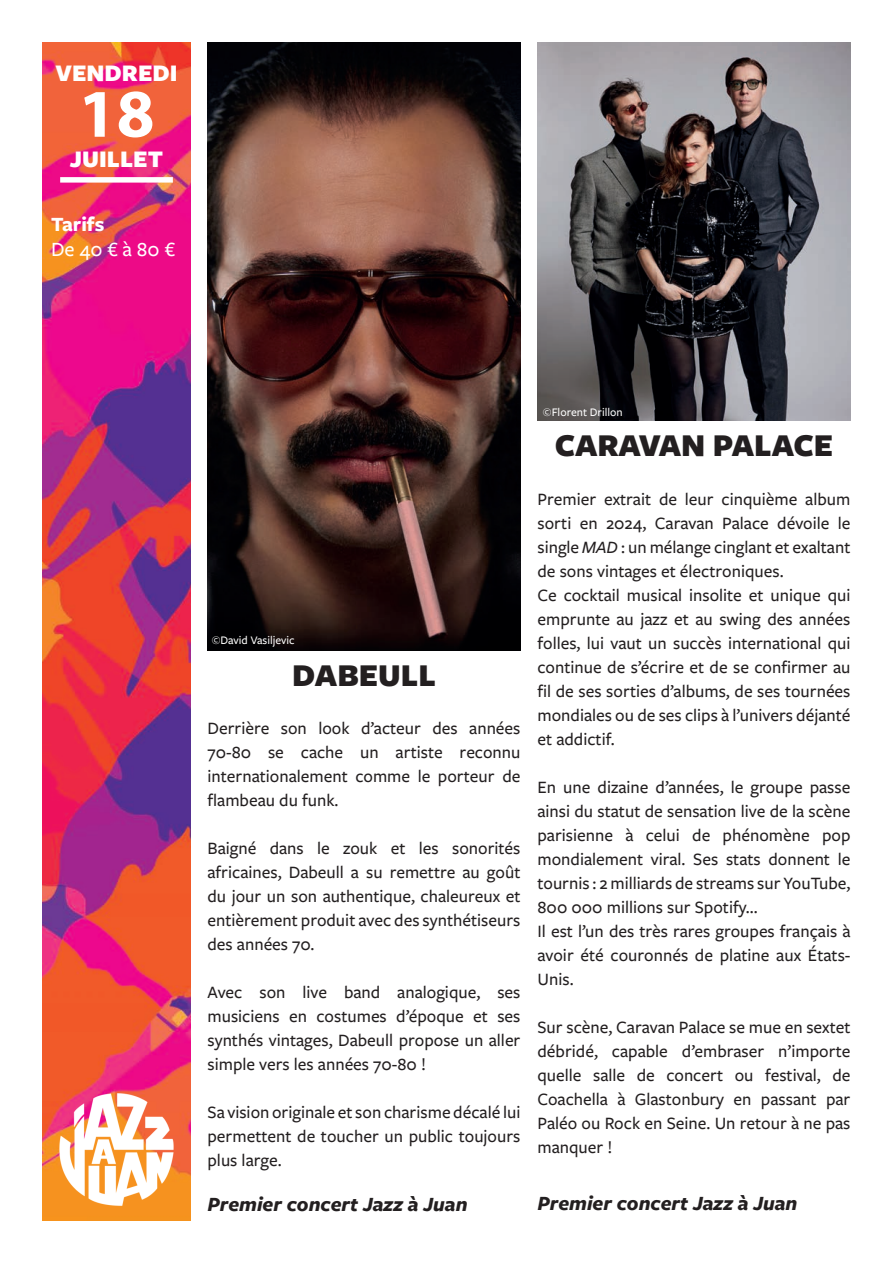
<style>
.page{position:relative;width:893px;height:1263px;background:#fff}
.page>*{position:absolute;margin:0;border:0;box-sizing:border-box;transform-origin:0 0}
.t1{font:700 68.55px "Myriad Hebrew";color:#fff}
.t2{font:900 33px "Freight Sans Pro";color:#231f20}
.t3{font:900 24.75px "Freight Sans Pro";color:#fff}
.t4{font:italic 700 21px "Freight Sans Pro";color:#231f20}
.t5{font:500 21px "Freight Sans Pro";color:#fff}
.t6{font:700 21px "Freight Sans Pro";color:#fff}
.t7{font:500 18px/24px "Freight Sans Pro";color:#231f20;text-align:justify}
.t8{font:500 12px "Freight Sans Pro";color:#fff}
.s1{font-style:italic}
</style>
<div class="page">
<img style="left:43px;top:43px;width:147px;height:1034px">
<div style="left:60px;top:177px;width:113px;height:6px;background:#fff"></div>
<img style="left:207px;top:43px;width:313px;height:607px">
<img style="left:537px;top:43px;width:313px;height:377px">
<img style="left:43px;top:1077px;width:147px;height:143px">
<h3 class="t3" style="left:55px;top:55px;width:124px">VENDREDI</h3>
<h1 class="t1" style="left:78px;top:75px;width:78px">18</h1>
<h3 class="t3" style="left:70px;top:142px;width:95px">JUILLET</h3>
<p class="t6" style="left:51px;top:209px;width:55px">Tarifs</p>
<p class="t5" style="left:51px;top:235px;width:125px">De 40 € à 80 €</p>
<p class="t8" style="left:212px;top:632px;width:85px">©David Vasiljevic</p>
<h2 class="t2" style="left:292px;top:652px;width:145px">DABEULL</h2>
<p class="t7" style="left:207px;top:715px;width:314px">Derrière son look d’acteur des années 70-80 se cache un artiste reconnu internationalement comme le porteur de flambeau du funk.</p>
<p class="t7" style="left:207px;top:835px;width:314px">Baigné dans le zouk et les sonorités africaines, Dabeull a su remettre au goût du jour un son authentique, chaleureux et entièrement produit avec des synthétiseurs des années 70.</p>
<p class="t7" style="left:207px;top:979px;width:314px">Avec son live band analogique, ses musiciens en costumes d’époque et ses synthés vintages, Dabeull propose un aller simple vers les années 70-80 !</p>
<p class="t7" style="left:207px;top:1099px;width:314px">Sa vision originale et son charisme décalé lui permettent de toucher un public toujours plus large.</p>
<p class="t4" style="left:207px;top:1190px;width:261px">Premier concert Jazz à Juan</p>
<p class="t8" style="left:543px;top:404px;width:81px">©Florent Drillon</p>
<h2 class="t2" style="left:555px;top:422px;width:280px">CARAVAN PALACE</h2>
<p class="t7" style="left:537px;top:487px;width:314px;text-align:left">Premier extrait de leur cinquième album sorti en 2024, Caravan Palace dévoile le single <span class="s1">MAD</span> : un mélange cinglant et exaltant de sons vintages et électroniques.<br>Ce cocktail musical insolite et unique qui emprunte au jazz et au swing des années folles, lui vaut un succès international qui continue de s’écrire et de se confirmer au fil de ses sorties d’albums, de ses tournées mondiales ou de ses clips à l’univers déjanté et addictif.</p>
<p class="t7" style="left:537px;top:775px;width:314px;text-align:left">En une dizaine d’années, le groupe passe ainsi du statut de sensation live de la scène parisienne à celui de phénomène pop mondialement viral. Ses stats donnent le tournis : 2 milliards de streams sur YouTube, 800 000 millions sur Spotify...<br>Il est l’un des très rares groupes français à avoir été couronnés de platine aux États-Unis.</p>
<p class="t7" style="left:537px;top:1015px;width:314px">Sur scène, Caravan Palace se mue en sextet débridé, capable d’embraser n’importe quelle salle de concert ou festival, de Coachella à Glastonbury en passant par Paléo ou Rock en Seine. Un retour à ne pas manquer !</p>
<p class="t4" style="left:537px;top:1189px;width:261px">Premier concert Jazz à Juan</p>
</div>
